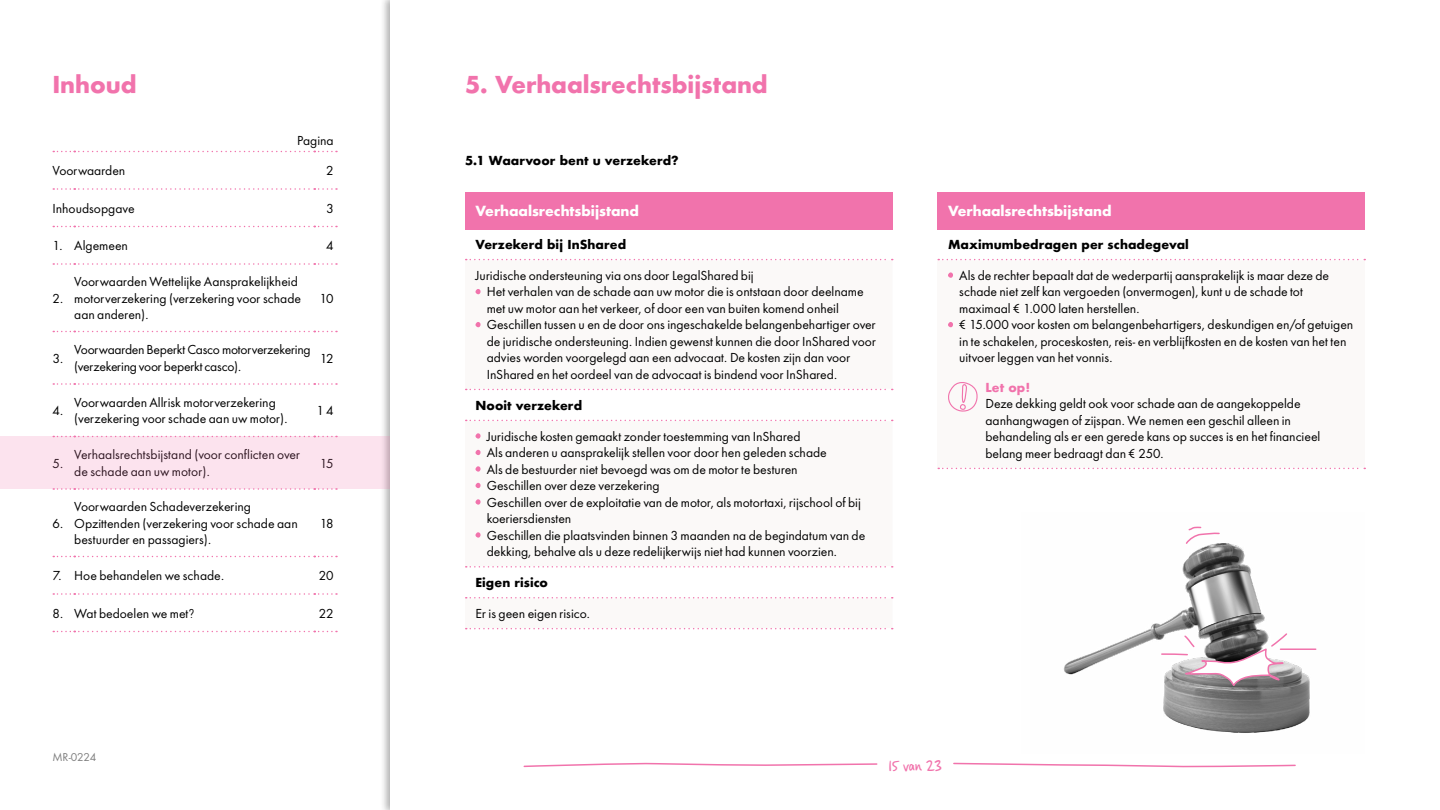
<style>
.page{position:relative;width:1440px;height:810px;background:#fff}
.page>*{position:absolute;margin:0;border:0;box-sizing:border-box;transform-origin:0 0}
.t1{font:700 22.5px "INSHAREDSANS";letter-spacing:-.01em;color:#f173ac}
.t2{font:16.5px "Casino Hand";letter-spacing:-.015em;color:#f173ac}
.t3{font:700 13.5px "INSHAREDSANS";letter-spacing:-.01em;color:#fff}
.t4{font:12px/16.5px "INSHAREDSANS";color:#000}
.t5{font:700 12px "INSHAREDSANS";color:#000}
.t6{font:12px/16.5px "INSHAREDSANS";letter-spacing:-.02em;color:#000}
.t7{font:700 12px "INSHAREDSANS";color:#f173ac}
.t8{font:10.5px "INSHAREDSANS";letter-spacing:-.01em;color:#808080}
</style>
<div class="page">
<svg style="left:523px;top:763px;width:355px;height:5px"></svg>
<svg style="left:953px;top:762px;width:343px;height:5px"></svg>
<svg style="left:53px;top:151px;width:284px;height:1px"></svg>
<svg style="left:53px;top:188px;width:284px;height:2px"></svg>
<svg style="left:53px;top:226px;width:284px;height:1px"></svg>
<svg style="left:53px;top:263px;width:284px;height:2px"></svg>
<svg style="left:53px;top:331px;width:284px;height:1px"></svg>
<svg style="left:53px;top:383px;width:284px;height:2px"></svg>
<svg style="left:53px;top:436px;width:284px;height:1px"></svg>
<svg style="left:53px;top:489px;width:284px;height:1px"></svg>
<svg style="left:53px;top:556px;width:284px;height:1px"></svg>
<svg style="left:53px;top:593px;width:284px;height:2px"></svg>
<svg style="left:53px;top:631px;width:284px;height:1px"></svg>
<div style="left:465px;top:192px;width:427px;height:37px;background:#f173ac"></div>
<svg style="left:466px;top:259px;width:427px;height:1px"></svg>
<svg style="left:466px;top:389px;width:427px;height:1px"></svg>
<svg style="left:466px;top:420px;width:427px;height:1px"></svg>
<svg style="left:466px;top:566px;width:427px;height:2px"></svg>
<svg style="left:466px;top:597px;width:427px;height:2px"></svg>
<svg style="left:466px;top:628px;width:427px;height:1px"></svg>
<svg style="left:475px;top:289px;width:6px;height:5px"></svg>
<svg style="left:475px;top:322px;width:6px;height:5px"></svg>
<svg style="left:475px;top:433px;width:6px;height:6px"></svg>
<svg style="left:475px;top:450px;width:6px;height:5px"></svg>
<svg style="left:475px;top:466px;width:6px;height:6px"></svg>
<svg style="left:475px;top:483px;width:6px;height:5px"></svg>
<svg style="left:475px;top:499px;width:6px;height:6px"></svg>
<svg style="left:475px;top:532px;width:6px;height:6px"></svg>
<div style="left:938px;top:192px;width:427px;height:37px;background:#f173ac"></div>
<div style="left:938px;top:260px;width:427px;height:208px;background:#fbf9f8"></div>
<svg style="left:938px;top:259px;width:427px;height:1px"></svg>
<svg style="left:938px;top:468px;width:427px;height:1px"></svg>
<svg style="left:948px;top:272px;width:5px;height:6px"></svg>
<svg style="left:948px;top:322px;width:5px;height:5px"></svg>
<svg style="left:948px;top:382px;width:30px;height:30px"></svg>
<img style="left:1064px;top:543px;width:246px;height:190px">
<svg style="left:1184px;top:526px;width:37px;height:19px"></svg>
<svg style="left:1160px;top:632px;width:157px;height:54px"></svg>
<hr style="left:1281px;top:648px;width:35px;height:2px;background:#f173ac">
<div style="left:0;top:437px;width:389px;height:52px;background:#fce3ee"></div>
<h1 class="t1" style="left:52px;top:69px;width:86px">Inhoud</h1>
<p class="t4" style="left:297px;top:132px;width:38px">Pagina</p>
<p class="t4" style="left:52px;top:163px;width:74px">Voorwaarden</p>
<p class="t4" style="left:326px;top:163px;width:9px">2</p>
<p class="t4" style="left:52px;top:200px;width:84px">Inhoudsopgave</p>
<p class="t4" style="left:326px;top:200px;width:9px">3</p>
<p class="t4" style="left:52px;top:238px;width:77px">1. Algemeen</p>
<p class="t4" style="left:326px;top:238px;width:9px">4</p>
<p class="t4" style="left:52px;top:290px;width:13px">2.</p>
<p class="t4" style="left:74px;top:274px;width:228px">Voorwaarden Wettelijke Aansprakelijkheid motorverzekering (verzekering voor schade aan anderen).</p>
<p class="t4" style="left:320px;top:290px;width:16px">10</p>
<p class="t4" style="left:52px;top:350px;width:13px">3.</p>
<p class="t6" style="left:74px;top:342px;width:238px">Voorwaarden Beperkt Casco motorverzekering (verzekering voor beperkt casco).</p>
<p class="t4" style="left:320px;top:350px;width:15px">12</p>
<p class="t4" style="left:52px;top:403px;width:13px">4.</p>
<p class="t4" style="left:74px;top:394px;width:215px">Voorwaarden Allrisk motorverzekering (verzekering voor schade aan uw motor).</p>
<p class="t4" style="left:316px;top:403px;width:19px">1 4</p>
<p class="t4" style="left:52px;top:455px;width:13px">5.</p>
<p class="t4" style="left:74px;top:447px;width:227px">Verhaalsrechtsbijstand (voor conflicten over de schade aan uw motor).</p>
<p class="t4" style="left:320px;top:455px;width:15px">15</p>
<p class="t4" style="left:52px;top:515px;width:13px">6.</p>
<p class="t4" style="left:74px;top:499px;width:225px">Voorwaarden Schadeverzekering<br>Opzittenden (verzekering voor schade aan bestuurder en passagiers).</p>
<p class="t4" style="left:320px;top:515px;width:15px">18</p>
<p class="t4" style="left:52px;top:568px;width:174px">7. Hoe behandelen we schade.</p>
<p class="t4" style="left:319px;top:568px;width:16px">20</p>
<p class="t4" style="left:52px;top:605px;width:143px">8. Wat bedoelen we met?</p>
<p class="t4" style="left:319px;top:605px;width:16px">22</p>
<p class="t8" style="left:52px;top:750px;width:45px">MR-0224</p>
<h1 class="t1" style="left:465px;top:69px;width:304px">5. Verhaalsrechtsbijstand</h1>
<p class="t5" style="left:465px;top:152px;width:215px">5.1 Waarvoor bent u verzekerd?</p>
<p class="t3" style="left:476px;top:202px;width:165px">Verhaalsrechtsbijstand</p>
<p class="t5" style="left:476px;top:236px;width:152px">Verzekerd bij InShared</p>
<p class="t4" style="left:487px;top:267px;width:391px;text-indent:-11px">Juridische ondersteuning via ons door LegalShared bij<br>Het verhalen van de schade aan uw motor die is ontstaan door deelname met uw motor aan het verkeer, of door een van buiten komend onheil Geschillen tussen u en de door ons ingeschakelde belangenbehartiger over de juridische ondersteuning. Indien gewenst kunnen die door InShared voor advies worden voorgelegd aan een advocaat. De kosten zijn dan voor InShared en het oordeel van de advocaat is bindend voor InShared.</p>
<p class="t5" style="left:476px;top:397px;width:108px">Nooit verzekerd</p>
<p class="t4" style="left:487px;top:428px;width:380px">Juridische kosten gemaakt zonder toestemming van InShared<br>Als anderen u aansprakelijk stellen voor door hen geleden schade<br>Als de bestuurder niet bevoegd was om de motor te besturen<br>Geschillen over deze verzekering<br>Geschillen over de exploitatie van de motor, als motortaxi, rijschool of bij koeriersdiensten<br>Geschillen die plaatsvinden binnen 3 maanden na de begindatum van de dekking, behalve als u deze redelijkerwijs niet had kunnen voorzien.</p>
<p class="t5" style="left:476px;top:575px;width:74px">Eigen risico</p>
<p class="t4" style="left:476px;top:606px;width:116px">Er is geen eigen risico.</p>
<p class="t3" style="left:948px;top:202px;width:165px">Verhaalsrechtsbijstand</p>
<p class="t5" style="left:948px;top:236px;width:242px">Maximumbedragen per schadegeval</p>
<p class="t4" style="left:959px;top:267px;width:396px">Als de rechter bepaalt dat de wederpartij aansprakelijk is maar deze de schade niet zelf kan vergoeden (onvermogen), kunt u de schade tot maximaal € 1.000 laten herstellen.<br>€ 15.000 voor kosten om belangenbehartigers, deskundigen en/of getuigen in te schakelen, proceskosten, reis- en verblijfkosten en de kosten van het ten uitvoer leggen van het vonnis.</p>
<p class="t7" style="left:986px;top:379px;width:46px">Let op!</p>
<p class="t4" style="left:986px;top:396px;width:336px">Deze dekking geldt ook voor schade aan de aangekoppelde aanhangwagen of zijspan. We nemen een geschil alleen in behandeling als er een gerede kans op succes is en het financieel belang meer bedraagt dan € 250.</p>
<h2 class="t2" style="left:888px;top:756px;width:55px">15 van 23</h2>
</div>
